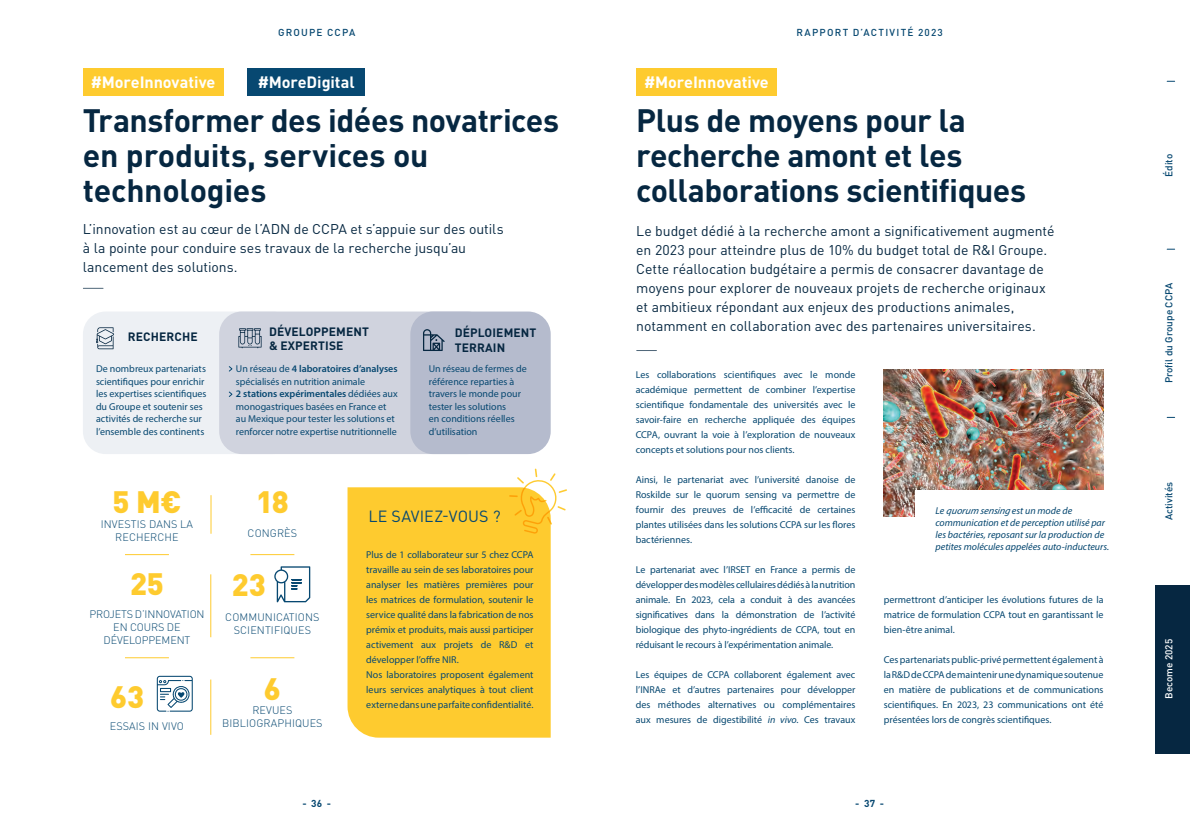
<style>
.page{position:relative;width:1190px;height:840px;background:#fff}
.page>*{position:absolute;margin:0;border:0;box-sizing:border-box;transform-origin:0 0}
.t1{font:700 32px/35px "DIN Pro";letter-spacing:-.015em;color:#062741}
.t2{font:900 30.6px "DIN Pro";letter-spacing:-.005em;color:#fecb2f}
.t3{font:700 16.2px "DIN Pro";letter-spacing:-.005em;color:#fff}
.t4{font:16px "DIN Pro";letter-spacing:.015em;color:#074871}
.t5{font:14px/19px "DIN Pro";letter-spacing:-.005em;color:#062741}
.t6{font:700 12px/14.4px "DIN Pro";letter-spacing:.01em;color:#062741}
.t7{font:300 10.8px/13px "DIN Pro";letter-spacing:.01em;color:#074871;text-align:center}
.t8{font:300 10.8px/13px "DIN Pro";letter-spacing:-.01em;color:#074871;text-align:center}
.t9{font:10px/15px "Myriad Pro";color:#074871;text-align:justify}
.t10{font:italic 10px/12px "Myriad Pro";color:#074871}
.t11{font:500 10px "DIN Pro";color:#074871}
.t12{font:500 10px "DIN Pro";letter-spacing:.125em;color:#074871}
.t13{font:500 10px "DIN Pro";letter-spacing:.115em;color:#074871}
.t14{font:500 10px "DIN Pro";color:#fff}
.t15{font:700 10px "DIN Pro";color:#074871}
.t16{font:500 10px "DIN Pro";letter-spacing:.04em;color:#074871}
.s1{font-weight:600}
.s2{font-style:italic}
</style>
<div class="page">
<svg style="left:83px;top:288px;width:20px;height:1px"></svg>
<div style="left:83px;top:68px;width:140px;height:27px;background:#fecb2f"></div>
<div style="left:247px;top:68px;width:118px;height:27px;background:#074871"></div>
<div style="left:347px;top:487px;width:204px;height:251px;background:#fecb2f"></div>
<svg style="left:509px;top:468px;width:58px;height:66px"></svg>
<hr style="left:211px;top:495px;width:1px;height:39px;background:#fecb2f">
<hr style="left:211px;top:679px;width:1px;height:56px;background:#fecb2f">
<hr style="left:211px;top:574px;width:1px;height:63px;background:#fecb2f">
<hr style="left:125px;top:657px;width:44px;height:1px;background:#fecb2f">
<hr style="left:250px;top:657px;width:44px;height:1px;background:#fecb2f">
<hr style="left:125px;top:554px;width:44px;height:1px;background:#fecb2f">
<hr style="left:250px;top:554px;width:44px;height:1px;background:#fecb2f">
<svg style="left:157px;top:676px;width:36px;height:36px"></svg>
<svg style="left:274px;top:566px;width:36px;height:36px"></svg>
<div style="left:83px;top:311px;width:213px;height:143px;background:#edf0f4;border-radius:23px"></div>
<div style="left:219px;top:311px;width:271px;height:143px;background:#d0d3de;border-radius:23px"></div>
<div style="left:410px;top:311px;width:141px;height:143px;background:#b5bbcd;border-radius:23px"></div>
<svg style="left:229px;top:366px;width:4px;height:6px"></svg>
<svg style="left:229px;top:391px;width:4px;height:6px"></svg>
<svg style="left:423px;top:329px;width:22px;height:22px"></svg>
<svg style="left:96px;top:327px;width:18px;height:22px"></svg>
<svg style="left:238px;top:328px;width:24px;height:20px"></svg>
<svg style="left:636px;top:350px;width:21px;height:1px"></svg>
<div style="left:636px;top:68px;width:141px;height:27px;background:#fecb2f"></div>
<img style="left:884px;top:370px;width:219px;height:146px">
<div style="left:916px;top:490px;width:199px;height:75px;background:#fff"></div>
<div style="left:1155px;top:585px;width:35px;height:168px;background:#062741"></div>
<p class="t13" style="left:278px;top:25px;width:79px">GROUPE CCPA</p>
<p class="t12" style="left:796px;top:25px;width:148px">RAPPORT D’ACTIVITÉ 2023</p>
<h3 class="t3" style="left:91px;top:71px;width:126px">#MoreInnovative</h3>
<h3 class="t3" style="left:258px;top:71px;width:98px">#MoreDigital</h3>
<h1 class="t1" style="left:83px;top:102px;width:478px">Transformer des idées novatrices en produits, services ou technologies</h1>
<h3 class="t5" style="left:83px;top:218px;width:422px">L’innovation est au cœur de l’ADN de CCPA et s’appuie sur des outils à la pointe pour conduire ses travaux de la recherche jusqu’au lancement des solutions.</h3>
<p class="t6" style="left:128px;top:329px;width:71px">RECHERCHE</p>
<p class="t6" style="left:269px;top:324px;width:101px">DÉVELOPPEMENT &amp; EXPERTISE</p>
<p class="t6" style="left:455px;top:325px;width:83px">DÉPLOIEMENT<br>TERRAIN</p>
<p class="t9" style="left:96px;top:362px;width:112px;line-height:12.5px;text-align:left">De nombreux partenariats scientifiques pour enrichir les expertises scientifiques du Groupe et soutenir ses activités de recherche sur l’ensemble des continents</p>
<p class="t9" style="left:429px;top:362px;width:99px;line-height:12.5px;text-align:left">Un réseau de fermes de référence reparties à travers le monde pour tester les solutions<br>en conditions réelles d’utilisation</p>
<p class="t9" style="left:236px;top:362px;width:163px;line-height:12.5px;text-align:left">Un réseau de <span class="s1">4 laboratoires d’analyses </span>spécialisés en nutrition animale<br><span class="s1">2 stations expérimentales</span> dédiées aux monogastriques basées en France et au Mexique pour tester les solutions et renforcer notre expertise nutritionnelle</p>
<h2 class="t2" style="left:112px;top:475px;width:71px">5 M€</h2>
<h2 class="t2" style="left:256px;top:475px;width:34px">18</h2>
<p class="t7" style="left:101px;top:517px;width:94px">INVESTIS DANS LA<br>RECHERCHE</p>
<p class="t7" style="left:248px;top:526px;width:51px">CONGRÈS</p>
<h2 class="t2" style="left:130px;top:557px;width:35px">25</h2>
<p class="t8" style="left:89px;top:607px;width:117px">PROJETS D’INNOVATION<br>EN COURS DE<br>DÉVELOPPEMENT</p>
<h2 class="t2" style="left:110px;top:670px;width:35px">63</h2>
<p class="t7" style="left:110px;top:719px;width:75px">ESSAIS IN VIVO</p>
<h2 class="t2" style="left:232px;top:559px;width:35px">23</h2>
<p class="t7" style="left:225px;top:610px;width:96px">COMMUNICATIONS<br>SCIENTIFIQUES</p>
<h2 class="t2" style="left:264px;top:663px;width:19px">6</h2>
<p class="t7" style="left:222px;top:703px;width:102px">REVUES<br>BIBLIOGRAPHIQUES</p>
<h3 class="t4" style="left:368px;top:505px;width:134px">LE SAVIEZ-VOUS ?</h3>
<p class="t9" style="left:366px;top:547px;width:169px;text-align:left">Plus de 1 collaborateur sur 5 chez CCPA travaille au sein de ses laboratoires pour analyser les matières premières pour les matrices de formulation, soutenir le service qualité dans la fabrication de nos prémix et produits, mais aussi participer activement aux projets de R&amp;D et développer l’offre NIR.<br>Nos laboratoires proposent également leurs services analytiques à tout client externe dans une parfaite confidentialité.</p>
<h3 class="t3" style="left:644px;top:71px;width:126px">#MoreInnovative</h3>
<h1 class="t1" style="left:636px;top:102px;width:391px">Plus de moyens pour la recherche amont et les collaborations scientifiques</h1>
<p class="t5" style="left:636px;top:221px;width:420px">Le budget dédié à la recherche amont a significativement augmenté en 2023 pour atteindre plus de 10% du budget total de R&amp;I Groupe.<br>Cette réallocation budgétaire a permis de consacrer davantage de moyens pour explorer de nouveaux projets de recherche originaux et ambitieux répondant aux enjeux des productions animales, notamment en collaboration avec des partenaires universitaires.</p>
<p class="t9" style="left:636px;top:367px;width:221px">Les collaborations scientifiques avec le monde académique permettent de combiner l’expertise scientifique fondamentale des universités avec le savoir-faire en recherche appliquée des équipes CCPA, ouvrant la voie à l’exploration de nouveaux concepts et solutions pour nos clients.</p>
<p class="t9" style="left:636px;top:472px;width:221px">Ainsi, le partenariat avec l’université danoise de Roskilde sur le quorum sensing va permettre de fournir des preuves de l’efficacité de certaines plantes utilisées dans les solutions CCPA sur les flores bactériennes.</p>
<p class="t9" style="left:636px;top:562px;width:221px">Le partenariat avec l’IRSET en France a permis de développer des modèles cellulaires dédiés à la nutrition animale. En 2023, cela a conduit à des avancées significatives dans la démonstration de l’activité biologique des phyto-ingrédients de CCPA, tout en réduisant le recours à l’expérimentation animale.</p>
<p class="t9" style="left:636px;top:667px;width:221px">Les équipes de CCPA collaborent également avec l’INRAe et d’autres partenaires pour développer des méthodes alternatives ou complémentaires aux mesures de digestibilité <span class="s2">in vivo</span>. Ces travaux</p>
<p class="t10" style="left:935px;top:504px;width:175px">L e quorum sensing e s t u n m o d e d e communication et de perception utilisé par les bactéries, reposant sur la production de petites molécules appelées auto-inducteurs.</p>
<p class="t9" style="left:884px;top:592px;width:221px">permettront d’anticiper les évolutions futures de la matrice de formulation CCPA tout en garantissant le bien-être animal.</p>
<p class="t9" style="left:884px;top:652px;width:221px">Ces partenariats public-privé permettent également à la R&amp;D de CCPA de maintenir une dynamique soutenue en matière de publications et de communications scientifiques. En 2023, 23 communications ont été présentées lors de congrès scientifiques.</p>
<p class="t15" style="left:302px;top:797px;width:30px">- 36 -</p>
<p class="t15" style="left:855px;top:797px;width:30px">- 37 -</p>
<p class="t16" style="left:1162px;top:177px;width:24px;rotate:-90deg">Édito</p>
<p class="t11" style="left:1162px;top:383px;width:102px;rotate:-90deg">Profil du Groupe CCPA</p>
<p class="t11" style="left:1162px;top:520px;width:40px;rotate:-90deg">Activités</p>
<p class="t14" style="left:1162px;top:699px;width:61px;rotate:-90deg">Become 2025</p>
</div>
